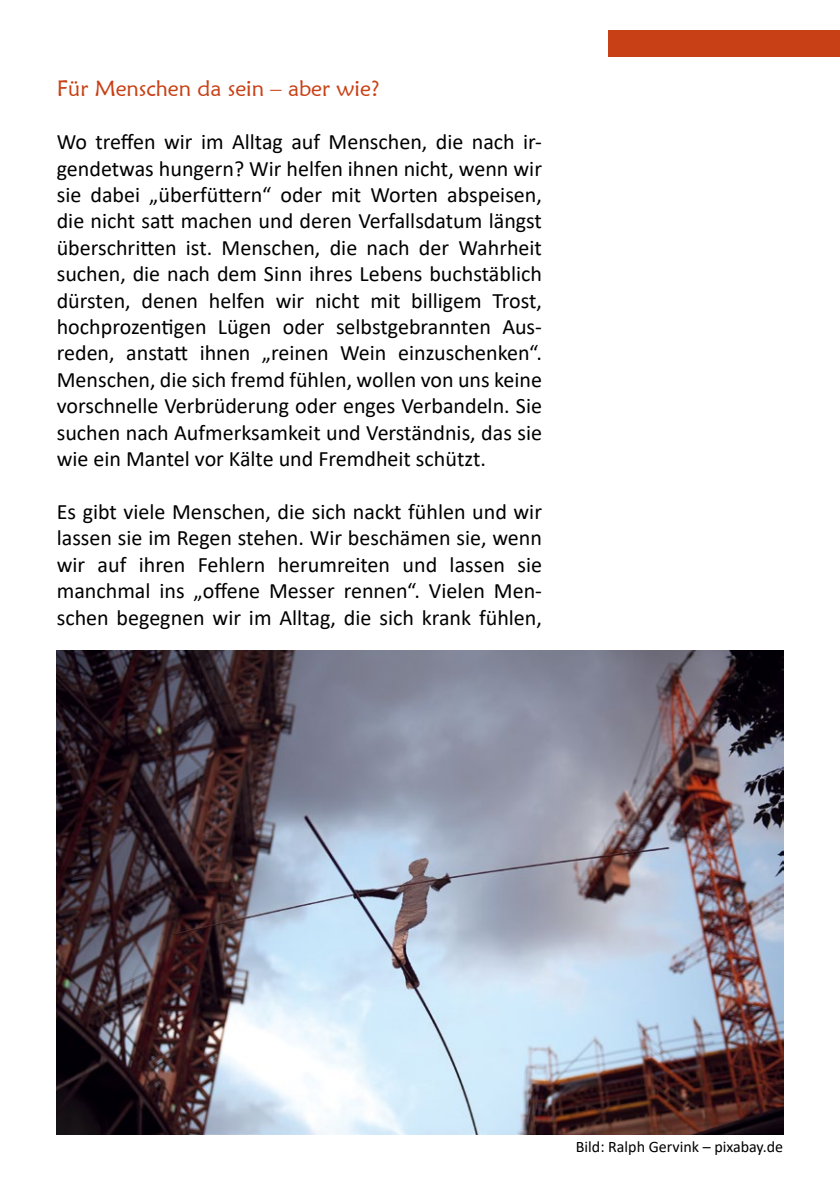
<style>
.page{position:relative;width:840px;height:1191px;background:#fff}
.page>*{position:absolute;margin:0;border:0;box-sizing:border-box;transform-origin:0 0}
.t1{font:22px/26.4px "Calibri";color:#000;text-align:justify}
.t2{font:22px "Maiandra GD";color:#c84015}
.t3{font:16px "Calibri";color:#000}
</style>
<div class="page">
<div style="left:608px;top:30px;width:231px;height:27px;background:#c84015"></div>
<img style="left:57px;top:651px;width:725px;height:483px">
<p class="t2" style="left:57px;top:75px;width:324px">Für Menschen da sein – aber wie?</p>
<p class="t1" style="left:57px;top:128px;width:486px">Wo treffen wir im Alltag auf Menschen, die nach ir&shy;gendetwas hungern? Wir helfen ihnen nicht, wenn wir sie dabei „überfüttern“ oder mit Worten abspeisen, die nicht satt machen und deren Verfallsdatum längst überschritten ist. Menschen, die nach der Wahrheit suchen, die nach dem Sinn ihres Lebens buchstäblich dürsten, denen helfen wir nicht mit billigem Trost, hochprozentigen Lügen oder selbstgebrannten Aus&shy;reden, anstatt ihnen „reinen Wein einzuschenken“.<br>Menschen, die sich fremd fühlen, wollen von uns keine vorschnelle Verbrüderung oder enges Verbandeln. Sie suchen nach Aufmerksamkeit und Verständnis, das sie wie ein Mantel vor Kälte und Fremdheit schützt.</p>
<p class="t1" style="left:57px;top:498px;width:486px">Es gibt viele Menschen, die sich nackt fühlen und wir lassen sie im Regen stehen. Wir beschämen sie, wenn wir auf ihren Fehlern herumreiten und lassen sie manchmal ins „offene Messer rennen“. Vielen Men&shy;schen begegnen wir im Alltag, die sich krank fühlen,</p>
<p class="t3" style="left:575px;top:1135px;width:209px">Bild: Ralph Gervink – pixabay.de</p>
</div>
